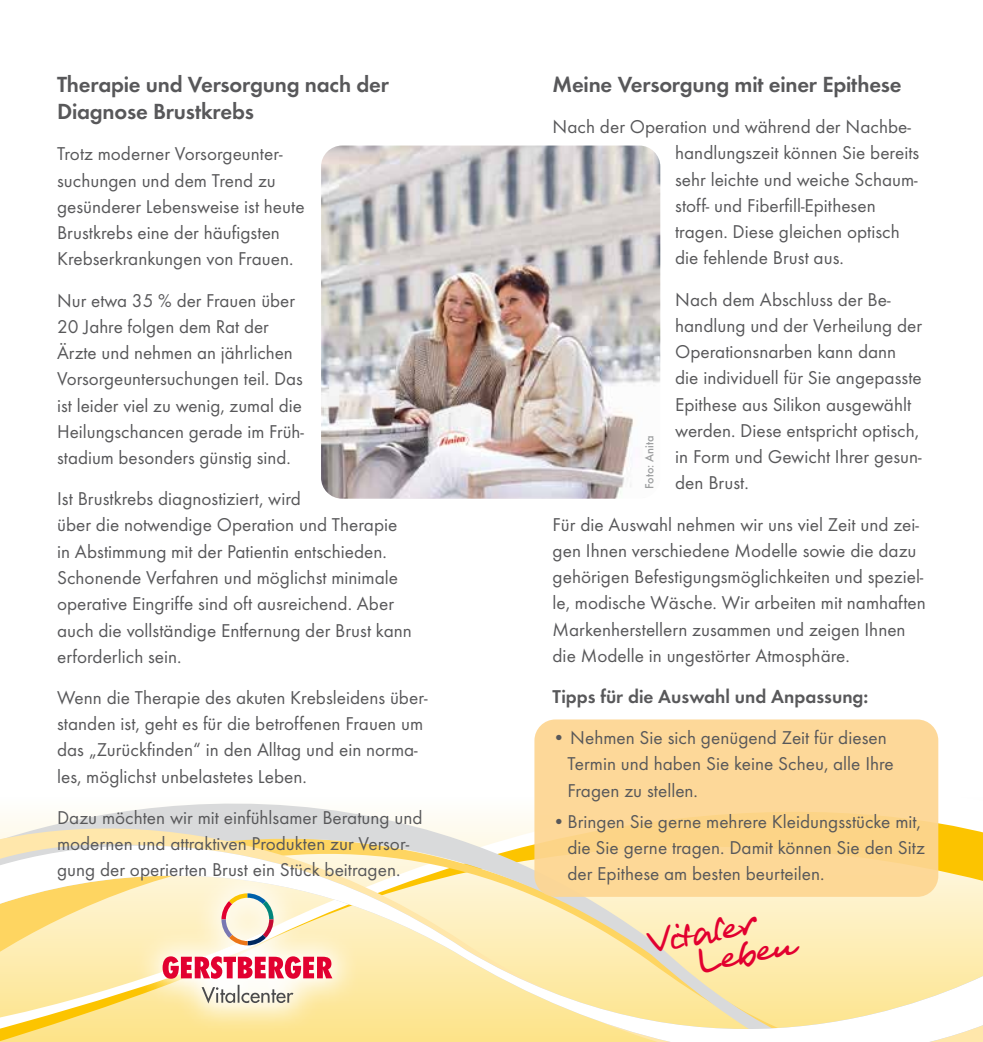
<style>
.page{position:relative;width:983px;height:1042px;background:#fff}
.page>*{position:absolute;margin:0;border:0;box-sizing:border-box;transform-origin:0 0}
.t1{font:33.95px/28px "Alec Handwriting";color:#e20030}
.t2{font:600 22.75px/27.3px "Futura T";letter-spacing:-.01em;color:#58585a}
.t3{font:19.25px/26.2px "Futura T";color:#58585a}
.t4{font:600 19.25px "Futura T";color:#58585a}
.t5{font:500 12.25px "Futura T";color:#9c9e9f}
</style>
<div class="page">
<svg style="left:0;top:770px;width:982px;height:71px"></svg>
<svg style="left:0;top:845px;width:982px;height:197px;background:#fcebb3"></svg>
<img style="left:321px;top:146px;width:339px;height:353px">
<div style="left:534px;top:719px;width:404px;height:178px;background:linear-gradient(to bottom,#fdd89a,#fdd690);border-radius:21px"></div>
<svg style="left:133px;top:864px;width:228px;height:169px"></svg>
<svg style="left:221px;top:893px;width:52px;height:52px;background:#e0d2c2"></svg>
<svg style="left:162px;top:956px;width:170px;height:22px"></svg>
<svg style="left:201px;top:985px;width:92px;height:18px"></svg>
<p class="t2" style="left:57px;top:70px;width:333px">Therapie und Versorgung nach der<br>Diagnose Brustkrebs</p>
<p class="t3" style="left:57px;top:141px;width:249px">Trotz moderner Vorsorgeunter&shy;suchungen und dem Trend zu gesünderer Lebensweise ist heute<br>Brustkrebs eine der häufigsten<br>Krebserkrankungen von Frauen.</p>
<p class="t3" style="left:57px;top:287px;width:248px">Nur etwa 35 % der Frauen über<br>20 Jahre folgen dem Rat der<br>Ärzte und nehmen an jährlichen<br>Vorsorgeuntersuchungen teil. Das ist leider viel zu wenig, zumal die<br>Heilungschancen gerade im Früh&shy;stadium besonders günstig sind.</p>
<p class="t3" style="left:57px;top:485px;width:356px">Ist Brustkrebs diagnostiziert, wird<br>über die notwendige Operation und Therapie in Abstimmung mit der Patientin entschieden.<br>Schonende Verfahren und möglichst minimale operative Eingriffe sind oft ausreichend. Aber auch die vollständige Entfernung der Brust kann erforderlich sein.</p>
<p class="t3" style="left:57px;top:684px;width:372px">Wenn die Therapie des akuten Krebsleidens über&shy;standen ist, geht es für die betroffenen Frauen um das „Zurückfinden“ in den Alltag und ein norma&shy;les, möglichst unbelastetes Leben.</p>
<p class="t3" style="left:57px;top:804px;width:367px">Dazu möchten wir mit einfühlsamer Beratung und modernen und attraktiven Produkten zur Versor&shy;gung der operierten Brust ein Stück beitragen.</p>
<p class="t2" style="left:552px;top:70px;width:350px">Meine Versorgung mit einer Epithese</p>
<p class="t3" style="left:675px;top:113px;width:245px;text-indent:-123px">Nach der Operation und während der Nachbe&shy;handlungszeit können Sie bereits sehr leichte und weiche Schaum&shy;stoff- und Fiberfill-Epithesen tragen. Diese gleichen optisch die fehlende Brust aus.</p>
<p class="t3" style="left:675px;top:286px;width:248px">Nach dem Abschluss der Be&shy;handlung und der Verheilung der<br>Operationsnarben kann dann die individuell für Sie angepasste<br>Epithese aus Silikon ausgewählt werden. Diese entspricht optisch, in Form und Gewicht Ihrer gesun&shy;den Brust.</p>
<p class="t3" style="left:552px;top:511px;width:375px">Für die Auswahl nehmen wir uns viel Zeit und zei&shy;gen Ihnen verschiedene Modelle sowie die dazu gehörigen Befestigungsmöglichkeiten und speziel&shy;le, modische Wäsche. Wir arbeiten mit namhaften Markenherstellern zusammen und zeigen Ihnen die Modelle in ungestörter Atmosphäre.</p>
<p class="t4" style="left:552px;top:685px;width:317px">Tipps für die Auswahl und Anpassung:</p>
<p class="t3" style="left:567px;top:724px;width:328px;text-indent:-15px">• Nehmen Sie sich genügend Zeit für diesen<br>Termin und haben Sie keine Scheu, alle Ihre<br>Fragen zu stellen.</p>
<p class="t3" style="left:567px;top:808px;width:359px;text-indent:-15px">•Bringen Sie gerne mehrere Kleidungsstücke mit, die Sie gerne tragen. Damit können Sie den Sitz der Epithese am besten beurteilen.</p>
<p class="t5" style="left:642px;top:489px;width:55px;rotate:-90deg">Foto: Anita</p>
<h1 class="t1" style="left:692px;top:924px;width:98px;text-indent:-46px;rotate:-11deg">Vitaler<br>Leben</h1>
</div>
